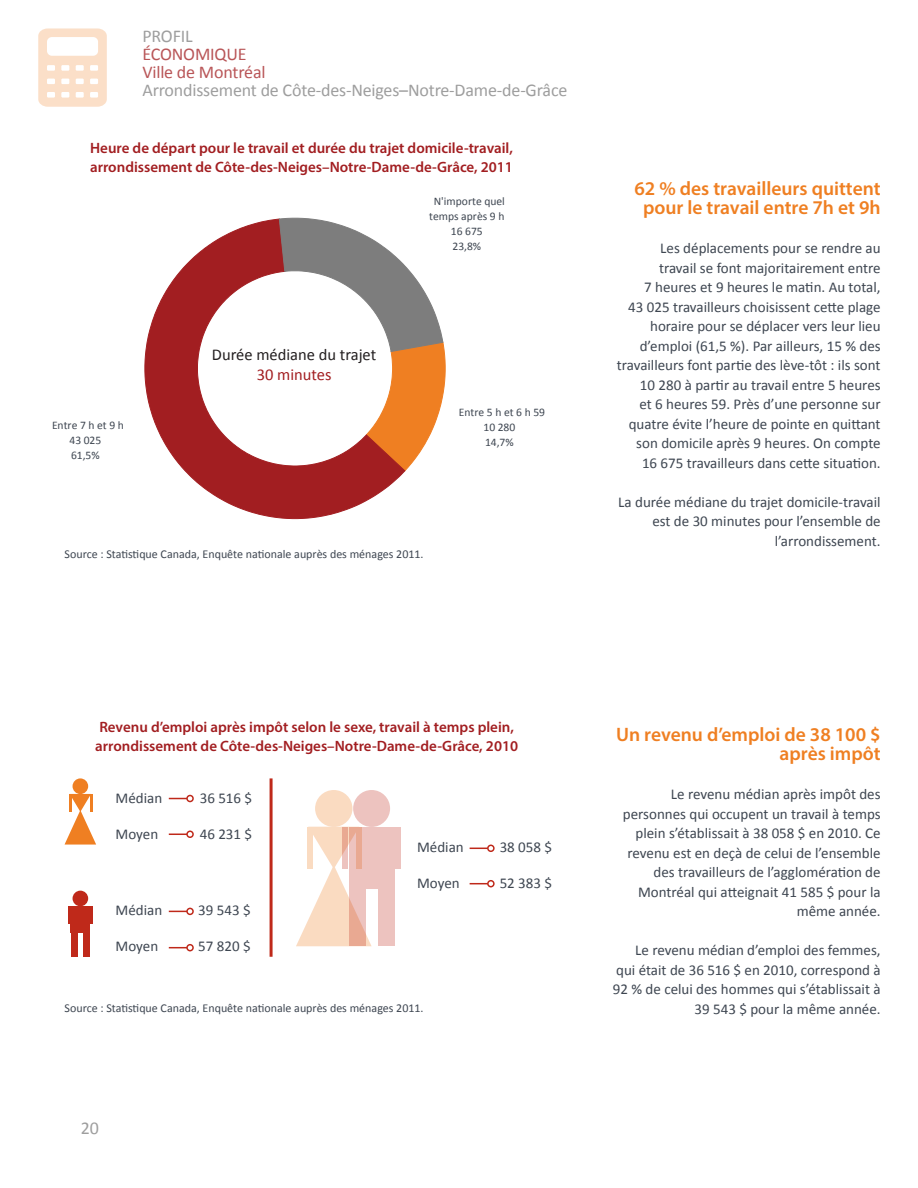
<style>
.page{position:relative;width:918px;height:1188px;background:#fff}
.page>*{position:absolute;margin:0;border:0;box-sizing:border-box;transform-origin:0 0}
.Exergue{font:600 19.5px/19.5px "Myriad Pro";color:#ef7f22;text-align:center}
.t1{font:18px "Calibri";letter-spacing:-.01em;color:#9e9e9e}
.t2{font:18px/18px "Calibri";letter-spacing:-.01em;color:#b95658}
.t3{font:16.5px "Calibri";color:#231f20}
.t4{font:16.5px "Calibri";color:#a21e21}
.Texte_normal{font:15px/19.5px "Calibri";color:#3e4651;text-align:right}
.Titre_graphique__tab{font:600 15px "Myriad Pro";color:#a21e21}
.Source{font:12px "Calibri";color:#3e4651}
.t5{font:11.55px/14.9px "Calibri";color:#3e4651;text-align:center}
</style>
<div class="page">
<svg style="left:38px;top:28px;width:69px;height:79px"></svg>
<div style="left:315px;top:790px;width:37px;height:37px;background:#fadbc1;border-radius:50%"></div>
<svg style="left:296px;top:827px;width:76px;height:119px"></svg>
<div style="left:307px;top:827px;width:6px;height:42px;background:#fadbc1"></div>
<div style="left:353px;top:790px;width:37px;height:37px;background:#edc3bf;border-radius:50%"></div>
<svg style="left:349px;top:827px;width:45px;height:61px;background:#ecbfb9"></svg>
<svg style="left:349px;top:889px;width:16px;height:57px"></svg>
<div style="left:378px;top:889px;width:16px;height:57px;background:#edc3bf"></div>
<svg style="left:342px;top:827px;width:6px;height:42px"></svg>
<div style="left:395px;top:827px;width:6px;height:42px;background:#edc3bf"></div>
<div style="left:73px;top:778px;width:15px;height:16px;background:#ef7f22;border-radius:50%"></div>
<svg style="left:65px;top:794px;width:31px;height:51px"></svg>
<div style="left:73px;top:891px;width:15px;height:15px;background:#bf291a;border-radius:50%"></div>
<div style="left:71px;top:906px;width:19px;height:26px;background:#bf291a"></div>
<div style="left:71px;top:932px;width:7px;height:25px;background:#bf291a"></div>
<div style="left:83px;top:932px;width:7px;height:25px;background:#bf291a"></div>
<svg style="left:68px;top:906px;width:2px;height:18px"></svg>
<hr style="left:90px;top:906px;width:3px;height:18px;background:#bf291a">
<hr style="left:270px;top:778px;width:3px;height:179px;background:#bf291a">
<svg style="left:169px;top:798px;width:17px;height:1px"></svg>
<div style="left:186px;top:795px;width:8px;height:7px;border:2px solid #bf291a;border-radius:50%"></div>
<svg style="left:169px;top:834px;width:17px;height:1px"></svg>
<div style="left:186px;top:831px;width:8px;height:7px;border:2px solid #bf291a;border-radius:50%"></div>
<svg style="left:169px;top:911px;width:17px;height:1px"></svg>
<div style="left:186px;top:908px;width:8px;height:7px;border:2px solid #bf291a;border-radius:50%"></div>
<svg style="left:169px;top:947px;width:17px;height:1px"></svg>
<div style="left:186px;top:944px;width:8px;height:7px;border:2px solid #bf291a;border-radius:50%"></div>
<svg style="left:470px;top:848px;width:17px;height:1px"></svg>
<div style="left:487px;top:845px;width:8px;height:7px;border:2px solid #bf291a;border-radius:50%"></div>
<svg style="left:470px;top:883px;width:17px;height:1px"></svg>
<div style="left:487px;top:880px;width:8px;height:7px;border:2px solid #bf291a;border-radius:50%"></div>
<svg style="left:144px;top:218px;width:261px;height:301px"></svg>
<svg style="left:279px;top:217px;width:167px;height:255px"></svg>
<p class="t1" style="left:142px;top:25px;width:52px">PROFIL</p>
<p class="t2" style="left:142px;top:45px;width:125px">ÉCONOMIQUE<br>Ville de Montréal</p>
<p class="t1" style="left:142px;top:79px;width:426px">Arrondissement de Côte-des-Neiges–Notre-Dame-de-Grâce</p>
<p class="Titre_graphique__tab" style="left:90px;top:138px;width:424px">Heure de départ pour le travail et durée du trajet domicile-travail,</p>
<p class="Titre_graphique__tab" style="left:90px;top:158px;width:424px">arrondissement de Côte-des-Neiges–Notre-Dame-de-Grâce, 2011</p>
<p class="t5" style="left:52px;top:418px;width:73px">Entre 7 h et 9 h<br>43 025<br>61,5%</p>
<p class="t3" style="left:212px;top:345px;width:166px">Durée médiane du trajet</p>
<p class="t4" style="left:257px;top:364px;width:76px">30 minutes</p>
<p class="t5" style="left:429px;top:194px;width:77px">N'importe quel temps après 9 h<br>16 675<br>23,8%</p>
<p class="t5" style="left:459px;top:405px;width:88px">Entre 5 h et 6 h 59<br>10 280<br>14,7%</p>
<p class="Source" style="left:65px;top:547px;width:361px">Source : Statistique Canada, Enquête nationale auprès des ménages 2011.</p>
<p class="Exergue" style="left:635px;top:178px;width:248px">62 % des travailleurs quittent pour le travail entre 7h et 9h</p>
<p class="Texte_normal" style="left:617px;top:238px;width:265px">Les déplacements pour se rendre au<br>travail se font majoritairement entre<br>7 heures et 9 heures le matin. Au total,<br>43 025 travailleurs choisissent cette plage horaire pour se déplacer vers leur lieu d’emploi (61,5 %). Par ailleurs, 15 % des travailleurs font partie des lève-tôt : ils sont 10 280 à partir au travail entre 5 heures<br>et 6 heures 59. Près d’une personne sur quatre évite l’heure de pointe en quittant son domicile après 9 heures. On compte<br>16 675 travailleurs dans cette situation.</p>
<p class="Texte_normal" style="left:618px;top:492px;width:264px">La durée médiane du trajet domicile-travail est de 30 minutes pour l’ensemble de l’arrondissement.</p>
<p class="Titre_graphique__tab" style="left:99px;top:717px;width:416px">Revenu d’emploi après impôt selon le sexe, travail à temps plein,</p>
<p class="Titre_graphique__tab" style="left:95px;top:736px;width:424px">arrondissement de Côte-des-Neiges–Notre-Dame-de-Grâce, 2010</p>
<p class="Texte_normal" style="left:116px;top:788px;width:48px">Médian</p>
<p class="Texte_normal" style="left:200px;top:788px;width:54px">36 516 $</p>
<p class="Texte_normal" style="left:116px;top:824px;width:44px">Moyen</p>
<p class="Texte_normal" style="left:200px;top:824px;width:54px">46 231 $</p>
<p class="Texte_normal" style="left:417px;top:837px;width:48px">Médian</p>
<p class="Texte_normal" style="left:500px;top:837px;width:54px">38 058 $</p>
<p class="Texte_normal" style="left:417px;top:873px;width:44px">Moyen</p>
<p class="Texte_normal" style="left:500px;top:873px;width:54px">52 383 $</p>
<p class="Texte_normal" style="left:116px;top:901px;width:48px">Médian</p>
<p class="Texte_normal" style="left:198px;top:901px;width:54px">39 543 $</p>
<p class="Texte_normal" style="left:116px;top:937px;width:44px">Moyen</p>
<p class="Texte_normal" style="left:198px;top:937px;width:54px">57 820 $</p>
<p class="Source" style="left:65px;top:1000px;width:361px">Source : Statistique Canada, Enquête nationale auprès des ménages 2011.</p>
<p class="t1" style="left:81px;top:1117px;width:20px">20</p>
<p class="Exergue" style="left:616px;top:724px;width:266px;text-align:right">Un revenu d’emploi de 38 100 $ après impôt</p>
<p class="Texte_normal" style="left:623px;top:784px;width:259px">Le revenu médian après impôt des personnes qui occupent un travail à temps plein s’établissait à 38 058 $ en 2010. Ce revenu est en deçà de celui de l’ensemble des travailleurs de l’agglomération de Montréal qui atteignait 41 585 $ pour la même année.</p>
<p class="Texte_normal" style="left:613px;top:940px;width:269px">Le revenu médian d’emploi des femmes, qui était de 36 516 $ en 2010, correspond à 92 % de celui des hommes qui s’établissait à 39 543 $ pour la même année.</p>
</div>
